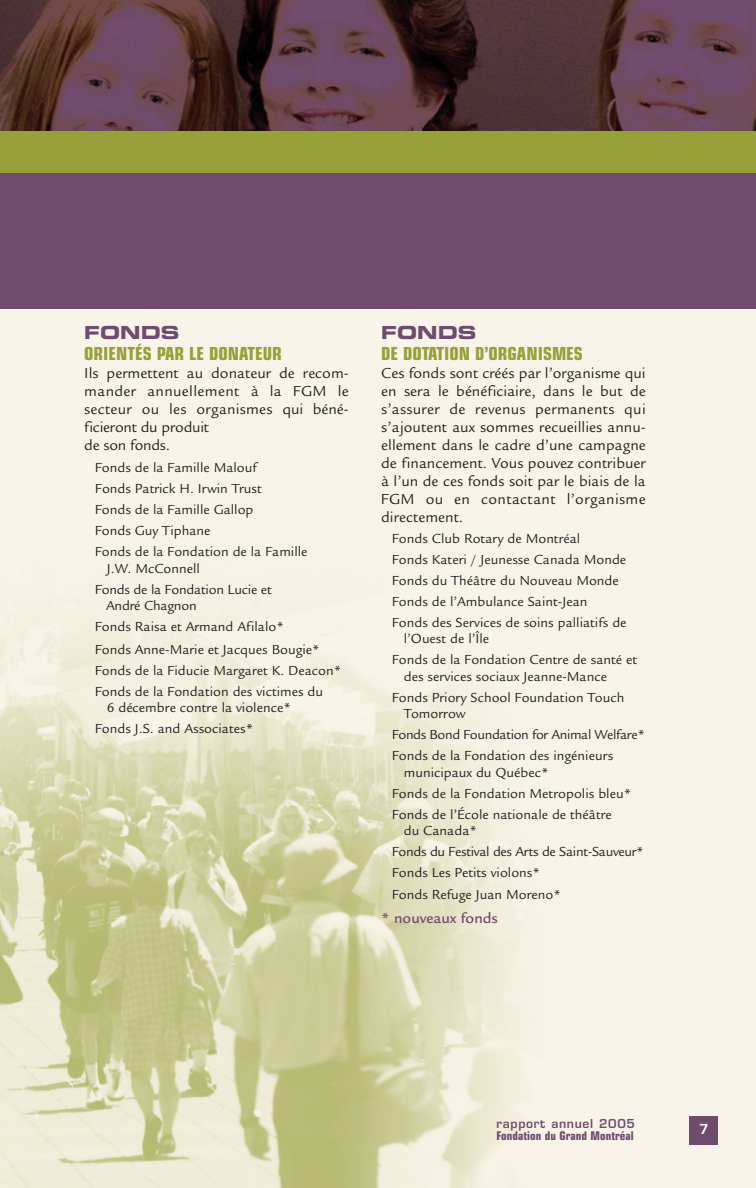
<style>
.page{position:relative;width:756px;height:1188px;background:#fff}
.page>*{position:absolute;margin:0;border:0;box-sizing:border-box;transform-origin:0 0}
.t1{font:700 condensed 18px "Eurostile";color:#98a039}
.t2{font:18px "Eurostile Bold Extended Two";color:#6f4b6d}
.t3{font:15.75px/18px "Legacy Sans";letter-spacing:.005em;color:#231f20}
.t4{font:500 15.75px "Legacy Sans";color:#6f4b6d}
.t5{font:14.25px/21px "Legacy Sans";color:#231f20}
.t6{font:600 13.5px "Eurostile";color:#fff}
.t7{font:700 condensed 12px "Eurostile";letter-spacing:.005em;color:#6f4b6d}
.t8{font:600 12px "Eurostile";letter-spacing:.055em;color:#6f4b6d}
</style>
<div class="page">
<div style="left:0;top:169px;width:756px;height:1019px;background:#f8f4e9"></div>
<div style="left:0;top:171px;width:756px;height:138px;background:#6f4b6d"></div>
<img style="left:0;top:0;width:756px;height:131px">
<div style="left:0;top:131px;width:756px;height:42px;background:#98a039"></div>
<img style="left:0;top:610px;width:523px;height:578px">
<div style="left:690px;top:1116px;width:28px;height:29px;background:#6f4b6d"></div>
<p class="t2" style="left:84px;top:325px;width:97px">FONDS</p>
<p class="t1" style="left:84px;top:346px;width:199px">ORIENTÉS PAR LE DONATEUR</p>
<p class="t3" style="left:84px;top:365px;width:266px">Ils permettent au donateur de recom&shy;mander annuellement à la FGM le secteur ou les organismes qui béné&shy;ficieront du produit<br>de son fonds.</p>
<p class="t5" style="left:95px;top:459px;width:214px">Fonds de la Famille Malouf<br>Fonds Patrick H. Irwin Trust<br>Fonds de la Famille Gallop<br>Fonds Guy Tiphane<br>Fonds de la Fondation de la Famille</p>
<p class="t5" style="left:95px;top:559px;width:178px;text-indent:12px">J.W. McConnell<br>Fonds de la Fondation Lucie et</p>
<p class="t5" style="left:95px;top:597px;width:190px;text-indent:11px">André Chagnon<br>Fonds Raisa et Armand Afilalo*</p>
<p class="t5" style="left:95px;top:640px;width:248px">Fonds Anne-Marie et Jacques Bougie*<br>Fonds de la Fiducie Margaret K. Deacon*<br>Fonds de la Fondation des victimes du</p>
<p class="t5" style="left:95px;top:699px;width:197px;text-indent:12px">6 décembre contre la violence*<br>Fonds J.S. and Associates*</p>
<p class="t2" style="left:381px;top:325px;width:97px">FONDS</p>
<p class="t1" style="left:381px;top:346px;width:203px">DE DOTATION D’ORGANISMES</p>
<p class="t3" style="left:381px;top:365px;width:266px;text-align:justify">Ces fonds sont créés par l’organisme qui en sera le bénéficiaire, dans le but de s’assurer de revenus permanents qui s’ajoutent aux sommes recueillies annu&shy;ellement dans le cadre d’une campagne de financement. Vous pouvez contribuer à l’un de ces fonds soit par le biais de la FGM ou en contactant l’organisme directement.</p>
<p class="t5" style="left:392px;top:529px;width:236px">Fonds Club Rotary de Montréal<br>Fonds Kateri / Jeunesse Canada Monde Fonds du Théâtre du Nouveau Monde Fonds de l’Ambulance Saint-Jean Fonds des Services de soins palliatifs de</p>
<p class="t5" style="left:392px;top:630px;width:247px;text-indent:12px">l’Ouest de l’Île<br>Fonds de la Fondation Centre de santé et</p>
<p class="t5" style="left:392px;top:667px;width:234px;text-align:center">des services sociaux Jeanne-Mance<br>Fonds Priory School Foundation Touch</p>
<p class="t5" style="left:392px;top:705px;width:254px;text-indent:12px">Tomorrow<br>Fonds Bond Foundation for Animal Welfare*<br>Fonds de la Fondation des ingénieurs</p>
<p class="t5" style="left:392px;top:763px;width:241px;text-indent:12px">municipaux du Québec*<br>Fonds de la Fondation Metropolis bleu*<br>Fonds de l’École nationale de théâtre</p>
<p class="t5" style="left:392px;top:822px;width:253px;text-indent:12px">du Canada*<br>Fonds du Festival des Arts de Saint-Sauveur*<br>Fonds Les Petits violons*<br>Fonds Refuge Juan Moreno*</p>
<p class="t4" style="left:381px;top:912px;width:118px">* nouveaux fonds</p>
<p class="t8" style="left:496px;top:1119px;width:140px">rapport annuel 2005</p>
<p class="t7" style="left:496px;top:1132px;width:139px">Fondation du Grand Montréal</p>
<p class="t6" style="left:699px;top:1124px;width:11px">7</p>
</div>
